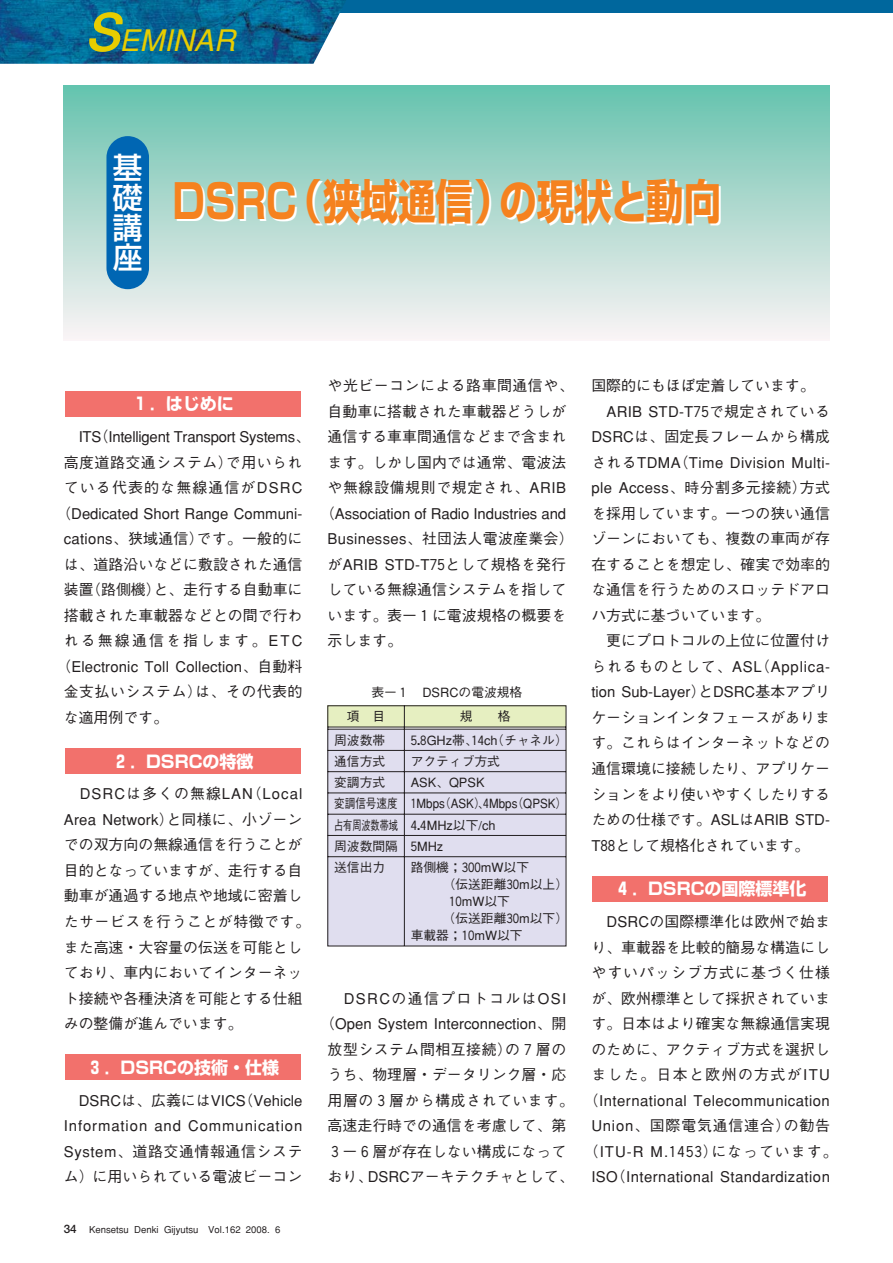
<style>
.page{position:relative;width:893px;height:1263px;background:#fff}
.page>*{position:absolute;margin:0;border:0;box-sizing:border-box;transform-origin:0 0}
.t1{font:700 46.8px "Shin Go";color:#f5821f;scale:.8 1}
.t2{font:italic 500 29.7px "Gothic BBB";color:#e7cd00}
.t3{font:500 29.7px/29.7px "Shin Go";color:#fff;text-align:justify}
.t4{font:700 16.95px "Shin Go";color:#fff}
.t5{font:500 14.85px/25.5px "Gothic BBB";color:#231f20}
.t6{font:500 14.85px "Gothic BBB";letter-spacing:.03em;color:#231f20}
.t7{font:500 14.85px "Gothic BBB";letter-spacing:.035em;color:#231f20}
.t8{font:500 14.85px "Gothic BBB";letter-spacing:.02em;color:#231f20}
.t9{font:500 14.85px "Gothic BBB";letter-spacing:.05em;color:#231f20}
.t10{font:500 14.85px "Gothic BBB";letter-spacing:.065em;color:#231f20}
.t11{font:500 14.85px "Gothic BBB";letter-spacing:.055em;color:#231f20}
.t12{font:500 14.85px "Gothic BBB";letter-spacing:.045em;color:#231f20}
.t13{font:500 14.85px "Gothic BBB";letter-spacing:.08em;color:#231f20}
.t14{font:500 14.85px "Gothic BBB";letter-spacing:.09em;color:#231f20}
.t15{font:500 14.85px "Gothic BBB";letter-spacing:.095em;color:#231f20}
.t16{font:500 14.85px "Gothic BBB";letter-spacing:.145em;color:#231f20}
.t17{font:500 14.85px "Gothic BBB";letter-spacing:.075em;color:#231f20}
.t18{font:500 12.75px/21.3px "Gothic BBB";color:#231f20}
.t19{font:500 9.6px "Gothic BBB";color:#231f20}
.s1{font-family:"Futo Go B101";font-weight:700;font-size:53.1px}
.s2{font-family:"Futo Go B101";font-weight:700;font-size:11.7px}
.s3{font-family:"Gothic Num";font-weight:400}
</style>
<div class="page">
<div style="left:0;top:0;width:892px;height:13px;background:#00679d"></div>
<div style="left:65px;top:1054px;width:235px;height:26px;background:#f2716c"></div>
<div style="left:65px;top:748px;width:235px;height:26px;background:#f2716c"></div>
<div style="left:65px;top:391px;width:235px;height:26px;background:#f2716c"></div>
<div style="left:593px;top:876px;width:234px;height:25px;background:#f2716c"></div>
<img style="left:0;top:0;width:346px;height:64px">
<div style="left:64px;top:85px;width:765px;height:255px;background:linear-gradient(to bottom,#66c2ad,#fbf3f4)"></div>
<div style="left:106px;top:136px;width:43px;height:153px;background:#0066b3;border-radius:21px"></div>
<svg style="left:327px;top:705px;width:239px;height:241px;background:#d7d6e0"></svg>
<h2 class="t2" style="left:85px;top:29px;width:158px"><span class="s1">S</span>EMINAR</h2>
<h2 class="t3" style="left:113px;top:157px;width:31px">基礎講座</h2>
<h1 class="t1" style="left:172px;top:184px;width:687px">DSRC（狭域通信）の現状と動向</h1>
<p class="t4" style="left:132px;top:398px;width:104px">１．はじめに</p>
<p class="t5" style="left:79px;top:426px;width:233px">ITS（Intelligent Transport Systems、</p>
<p class="t7" style="left:64px;top:457px;width:240px">高度道路交通システム）で用いられ</p>
<p class="t13" style="left:64px;top:482px;width:240px">ている代表的な無線通信がDSRC</p>
<p class="t5" style="left:56px;top:502px;width:247px">（Dedicated Short Range Communi-</p>
<p class="t8" style="left:64px;top:533px;width:240px">cations、狭域通信）です。一般的に</p>
<p class="t5" style="left:64px;top:553px;width:240px">は、道路沿いなどに敷設された通信</p>
<p class="t5" style="left:64px;top:579px;width:240px">装置（路側機）と、走行する自動車に</p>
<p class="t5" style="left:64px;top:604px;width:240px">搭載された車載器などとの間で行わ</p>
<p class="t16" style="left:64px;top:635px;width:240px">れる無線通信を指します。ETC</p>
<p class="t5" style="left:56px;top:656px;width:247px">（Electronic Toll Collection、自動料</p>
<p class="t7" style="left:64px;top:686px;width:240px">金支払いシステム）は、その代表的</p>
<p class="t5" style="left:64px;top:707px;width:106px">な適用例です。</p>
<p class="t4" style="left:112px;top:755px;width:143px">２．DSRCの特徴</p>
<p class="t5" style="left:64px;top:783px;width:247px;text-indent:16px">DSRCは多くの無線LAN（Local<br>Area Network）と同様に、小ゾーンでの双方向の無線通信を行うことが目的となっていますが、走行する自動車が通過する地点や地域に密着したサービスを行うことが特徴です。また高速・大容量の伝送を可能としており、車内においてインターネット接続や各種決済を可能とする仕組みの整備が進んでいます。</p>
<p class="t4" style="left:87px;top:1061px;width:194px">３．DSRCの技術・仕様</p>
<p class="t5" style="left:64px;top:1089px;width:240px;text-align:justify;text-indent:15px">DSRCは、広義にはVICS（Vehicle Information and Communication System、道路交通情報通信システム）に用いられている電波ビーコン</p>
<p class="t19" style="left:64px;top:1226px;width:218px"><span class="s2">34</span> Kensetsu Denki Gijyutsu Vol.162 2008. 6</p>
<p class="t7" style="left:327px;top:380px;width:247px">や光ビーコンによる路車間通信や、</p>
<p class="t5" style="left:327px;top:400px;width:240px">自動車に搭載された車載器どうしが</p>
<p class="t5" style="left:327px;top:426px;width:240px">通信する車車間通信などまで含まれ</p>
<p class="t5" style="left:327px;top:451px;width:240px">ます。しかし国内では通常、電波法</p>
<p class="t12" style="left:327px;top:482px;width:240px">や無線設備規則で規定され、ARIB</p>
<p class="t5" style="left:320px;top:502px;width:247px">（Association of Radio Industries and</p>
<p class="t8" style="left:327px;top:533px;width:247px">Businesses、社団法人電波産業会）</p>
<p class="t5" style="left:327px;top:553px;width:240px">がARIB STD-T<span class="s3">75</span>として規格を発行</p>
<p class="t5" style="left:327px;top:579px;width:240px">している無線通信システムを指して</p>
<p class="t5" style="left:327px;top:605px;width:240px">います。表－１に電波規格の概要を</p>
<p class="t5" style="left:327px;top:630px;width:76px">示します。</p>
<p class="t18" style="left:347px;top:682px;width:177px;line-height:24px;text-indent:24px">表－１　DSRCの電波規格項　目</p>
<p class="t18" style="left:459px;top:708px;width:53px">規　　格</p>
<p class="t18" style="left:334px;top:731px;width:53px">周波数帯</p>
<p class="t18" style="left:411px;top:731px;width:158px"><span class="s3">5.8</span>GHz帯、<span class="s3">14</span>ch（チャネル）</p>
<p class="t18" style="left:334px;top:752px;width:53px">通信方式</p>
<p class="t18" style="left:411px;top:752px;width:91px">アクティブ方式</p>
<p class="t18" style="left:334px;top:773px;width:53px">変調方式</p>
<p class="t18" style="left:334px;top:773px;width:234px;text-indent:77px">ASK、QPSK<br>変調信号速度 <span class="s3">1</span>Mbps（ASK）、<span class="s3">4</span>Mbps（QPSK）占有周波数帯域 <span class="s3">4.4</span>MHz以下/ch<br>周波数間隔 <span class="s3">5</span>MHz<br>送信出力</p>
<p class="t18" style="left:411px;top:861px;width:159px;line-height:17px">路側機；<span class="s3">300</span>mW以下<br>　　　（伝送距離<span class="s3">30</span>m以上）　　　<span class="s3">10</span>mW以下<br>　　　（伝送距離<span class="s3">30</span>m以下）車載器；<span class="s3">10</span>mW以下</p>
<p class="t14" style="left:344px;top:992px;width:224px">DSRCの通信プロトコルはOSI</p>
<p class="t5" style="left:320px;top:1013px;width:247px">（Open System Interconnection、開</p>
<p class="t7" style="left:327px;top:1043px;width:240px">放型システム間相互接続）の７層の</p>
<p class="t5" style="left:327px;top:1064px;width:240px">うち、物理層・データリンク層・応</p>
<p class="t7" style="left:327px;top:1094px;width:247px">用層の３層から構成されています。</p>
<p class="t5" style="left:327px;top:1115px;width:240px">高速走行時での通信を考慮して、第</p>
<p class="t5" style="left:327px;top:1140px;width:240px">３－６層が存在しない構成になって</p>
<p class="t5" style="left:327px;top:1166px;width:247px">おり、DSRCアーキテクチャとして、</p>
<p class="t5" style="left:591px;top:375px;width:225px">国際的にもほぼ定着しています。</p>
<p class="t5" style="left:606px;top:400px;width:225px">ARIB STD-T<span class="s3">75</span>で規定されている</p>
<p class="t5" style="left:591px;top:426px;width:240px">DSRCは、固定長フレームから構成</p>
<p class="t6" style="left:591px;top:457px;width:240px">されるTDMA（Time Division Multi-</p>
<p class="t6" style="left:591px;top:482px;width:240px">ple Access、時分割多元接続）方式</p>
<p class="t5" style="left:591px;top:503px;width:240px">を採用しています。一つの狭い通信</p>
<p class="t5" style="left:591px;top:528px;width:240px">ゾーンにおいても、複数の車両が存</p>
<p class="t5" style="left:591px;top:554px;width:240px">在することを想定し、確実で効率的</p>
<p class="t5" style="left:591px;top:579px;width:240px">な通信を行うためのスロッテドアロ</p>
<p class="t5" style="left:591px;top:605px;width:180px">ハ方式に基づいています。</p>
<p class="t5" style="left:606px;top:630px;width:225px">更にプロトコルの上位に位置付け</p>
<p class="t9" style="left:591px;top:661px;width:240px">られるものとして、ASL（Applica-</p>
<p class="t5" style="left:591px;top:681px;width:240px">tion Sub-Layer）とDSRC基本アプリ</p>
<p class="t5" style="left:591px;top:707px;width:240px">ケーションインタフェースがありま</p>
<p class="t5" style="left:591px;top:732px;width:240px">す。これらはインターネットなどの</p>
<p class="t5" style="left:591px;top:758px;width:240px">通信環境に接続したり、アプリケー</p>
<p class="t5" style="left:591px;top:783px;width:240px">ションをより使いやすくしたりする</p>
<p class="t5" style="left:591px;top:809px;width:240px">ための仕様です。ASLはARIB STD-</p>
<p class="t5" style="left:591px;top:834px;width:219px">T<span class="s3">88</span>として規格化されています。</p>
<p class="t4" style="left:614px;top:882px;width:194px">４．DSRCの国際標準化</p>
<p class="t5" style="left:606px;top:911px;width:225px">DSRCの国際標準化は欧州で始ま</p>
<p class="t5" style="left:591px;top:936px;width:240px">り、車載器を比較的簡易な構造にし</p>
<p class="t17" style="left:591px;top:967px;width:240px">やすいパッシブ方式に基づく仕様</p>
<p class="t5" style="left:591px;top:987px;width:240px">が、欧州標準として採択されていま</p>
<p class="t5" style="left:591px;top:1013px;width:240px">す。日本はより確実な無線通信実現</p>
<p class="t5" style="left:591px;top:1038px;width:240px">のために、アクティブ方式を選択し</p>
<p class="t15" style="left:591px;top:1069px;width:240px">ました。日本と欧州の方式がITU</p>
<p class="t6" style="left:584px;top:1095px;width:247px">（International Telecommunication</p>
<p class="t11" style="left:591px;top:1120px;width:240px">Union、国際電気通信連合）の勧告</p>
<p class="t10" style="left:584px;top:1146px;width:255px">（ITU-R M.<span class="s3">1453</span>）になっています。</p>
<p class="t6" style="left:591px;top:1171px;width:240px">ISO（International Standardization</p>
</div>
